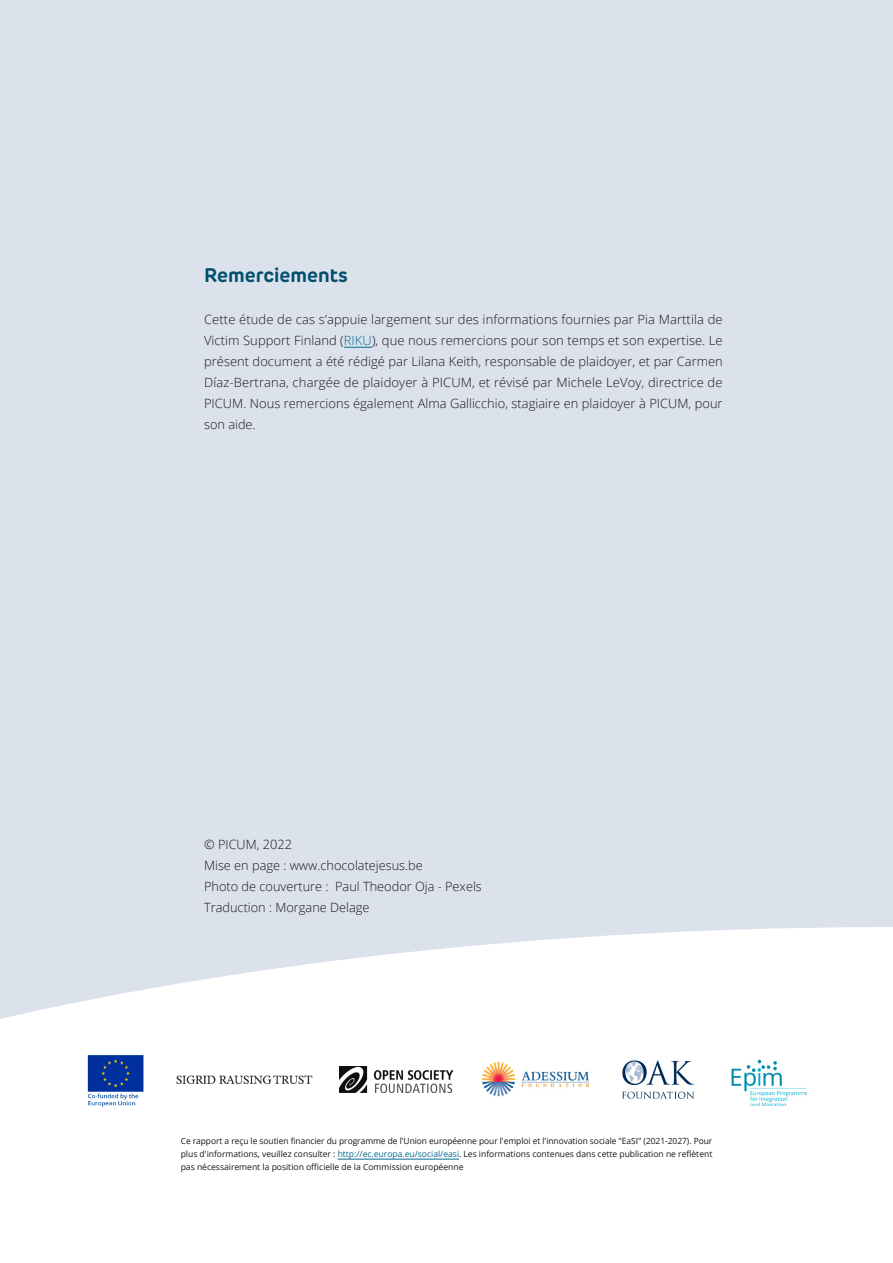
<style>
.page{position:relative;width:893px;height:1263px;background:#dce2ec}
.page>*{position:absolute;margin:0;border:0;box-sizing:border-box;transform-origin:0 0}
.t1{font:700 19.5px "New Rubrik Edge";color:#01506f}
.t2{font:300 12.75px/21px "Open Sans";color:#181716;text-align:justify}
.t3{font:8.55px/13.2px "Open Sans";color:#181716;text-align:justify}
.s1{color:#046a93}
</style>
<div class="page">
<svg style="left:0;top:927px;width:893px;height:336px;background:#fbfcfd"></svg>
<hr style="left:338px;top:1159px;width:121px;height:1px;background:#046a93">
<svg style="left:344px;top:347px;width:28px;height:1px"></svg>
<img style="left:340px;top:1066px;width:113px;height:27px">
<img style="left:480px;top:1062px;width:108px;height:35px">
<img style="left:616px;top:1055px;width:85px;height:49px">
<img style="left:728px;top:1054px;width:81px;height:51px">
<img style="left:172px;top:1072px;width:141px;height:15px">
<img style="left:87px;top:1050px;width:58px;height:59px">
<h1 class="t1" style="left:204px;top:263px;width:145px">Remerciements</h1>
<p class="t2" style="left:204px;top:308px;width:520px">Cette étude de cas s’appuie largement sur des informations fournies par Pia Marttila de Victim Support Finland (<span class="s1">RIKU</span>), que nous remercions pour son temps et son expertise. Le présent document a été rédigé par Lilana Keith, responsable de plaidoyer, et par Carmen Díaz-Bertrana, chargée de plaidoyer à PICUM, et révisé par Michele LeVoy, directrice de PICUM. Nous remercions également Alma Gallicchio, stagiaire en plaidoyer à PICUM, pour son aide.</p>
<p class="t2" style="left:204px;top:833px;width:279px;text-align:left">© PICUM, 2022<br>Mise en page : www.chocolatejesus.be<br>Photo de couverture : Paul Theodor Oja - Pexels<br>Traduction : Morgane Delage</p>
<p class="t3" style="left:181px;top:1134px;width:533px">Ce rapport a reçu le soutien financier du programme de l'Union européenne pour l'emploi et l'innovation sociale "EaSI" (2021-2027). Pour plus d'informations, veuillez consulter : <span class="s1">http://ec.europa.eu/social/easi</span>. Les informations contenues dans cette publication ne reflètent pas nécessairement la position officielle de la Commission européenne</p>
</div>
